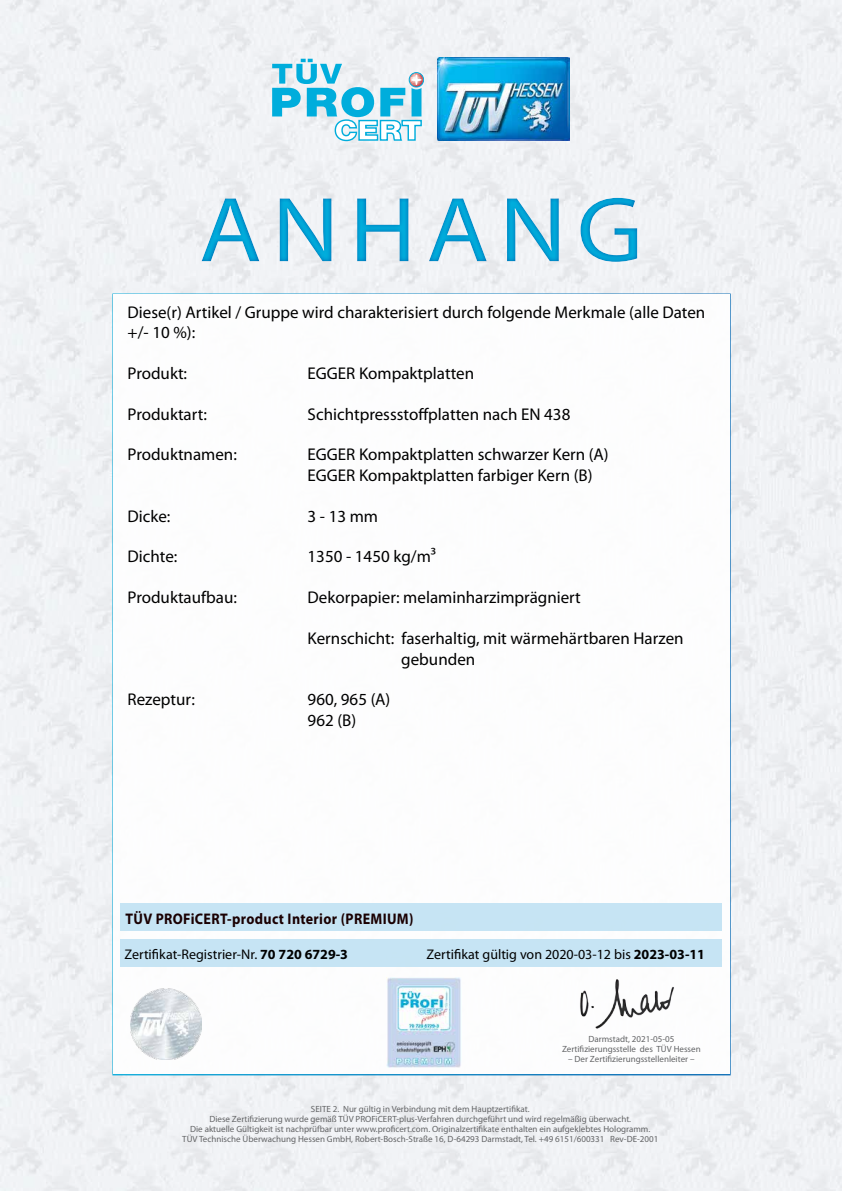
<style>
.page{position:relative;width:842px;height:1191px;background:#fff}
.page>*{position:absolute;margin:0;border:0;box-sizing:border-box;transform-origin:0 0}
.t1{font:93px "Myriad Pro";letter-spacing:.1em;color:#00addc;scale:1.1 1}
.t2{font:17px/20.4px "Myriad Pro";color:#000}
.t3{font:700 15.4px "Myriad Pro";letter-spacing:.025em;color:#1a0002;scale:.91 1}
.t4{font:14px "Myriad Pro";color:#000}
.t5{font:9px/10px "Myriad Pro";color:#636466;text-align:center}
.s1{font-weight:700}
</style>
<div class="page">
<img style="left:0;top:0;width:842px;height:1191px">
<img style="left:437px;top:57px;width:132px;height:83px">
<svg style="left:272px;top:59px;width:152px;height:82px"></svg>
<img style="left:749px;top:906px;width:78px;height:54px">
<img style="left:736px;top:795px;width:97px;height:40px">
<img style="left:737px;top:681px;width:95px;height:34px">
<img style="left:738px;top:576px;width:93px;height:35px">
<img style="left:737px;top:479px;width:91px;height:36px">
<div style="left:112px;top:293px;width:619px;height:782px;background:#fff;border:2px solid #fff"></div>
<div style="left:120px;top:938px;width:602px;height:28px;background:#c0e2f3"></div>
<div style="left:121px;top:903px;width:601px;height:27px;background:#c0e2f3"></div>
<img style="left:130px;top:988px;width:71px;height:71px">
<img style="left:580px;top:979px;width:94px;height:50px">
<div style="left:0;top:172px;width:842px;height:114px;background:#006bb6;opacity:.75"></div>
<img style="left:386px;top:977px;width:75px;height:90px">
<h1 class="t1" style="left:199px;top:173px;width:405px">ANHANG</h1>
<h2 class="t2" style="left:128px;top:301px;width:579px">Diese(r) Artikel / Gruppe wird charakterisiert durch folgende Merkmale (alle Daten +/- 10 %):</h2>
<h2 class="t2" style="left:128px;top:363px;width:61px">Produkt:</h2>
<h2 class="t2" style="left:308px;top:363px;width:168px">EGGER Kompaktplatten</h2>
<h2 class="t2" style="left:128px;top:403px;width:81px">Produktart:</h2>
<h2 class="t2" style="left:308px;top:403px;width:264px">Schichtpressstoffplatten nach EN 438</h2>
<h2 class="t2" style="left:128px;top:444px;width:111px">Produktnamen:</h2>
<h2 class="t2" style="left:308px;top:444px;width:303px">EGGER Kompaktplatten schwarzer Kern (A)<br>EGGER Kompaktplatten farbiger Kern (B)</h2>
<h2 class="t2" style="left:128px;top:505px;width:44px">Dicke:</h2>
<h2 class="t2" style="left:308px;top:505px;width:72px">3 - 13 mm</h2>
<h2 class="t2" style="left:128px;top:546px;width:51px">Dichte:</h2>
<h2 class="t2" style="left:308px;top:546px;width:130px">1350 - 1450 kg/m³</h2>
<h2 class="t2" style="left:128px;top:587px;width:111px">Produktaufbau:</h2>
<h2 class="t2" style="left:308px;top:587px;width:275px">Dekorpapier: melaminharzimprägniert</h2>
<h2 class="t2" style="left:401px;top:628px;width:284px;text-indent:-94px">Kernschicht: faserhaltig, mit wärmehärtbaren Harzen gebunden</h2>
<h2 class="t2" style="left:128px;top:689px;width:69px">Rezeptur:</h2>
<h2 class="t2" style="left:308px;top:689px;width:84px">960, 965 (A)<br>962 (B)</h2>
<h3 class="t3" style="left:125px;top:908px;width:318px">TÜV PROFiCERT-product Interior (PREMIUM)</h3>
<h3 class="t4" style="left:124px;top:945px;width:225px">Zertifikat-Registrier-Nr. <span class="s1">70 720 6729-3</span></h3>
<h3 class="t4" style="left:427px;top:945px;width:280px">Zertifikat gültig von 2020-03-12 bis <span class="s1">2023-03-11</span></h3>
<p class="t5" style="left:562px;top:1034px;width:140px">Darmstadt, 2021-05-05<br>Zertifizierungsstelle des TÜV Hessen</p>
<p class="t5" style="left:568px;top:1054px;width:128px">– Der Zertifizierungsstellenleiter –</p>
<p class="t5" style="left:182px;top:1103px;width:478px">SEITE 2. Nur gültig in Verbindung mit dem Hauptzertifikat.<br>Diese Zertifizierung wurde gemäß TÜV PROFiCERT-plus-Verfahren durchgeführt und wird regelmäßig überwacht.<br>Die aktuelle Gültigkeit ist nachprüfbar unter www.proficert.com. Originalzertifikate enthalten ein aufgeklebtes Hologramm.<br>TÜV Technische Überwachung Hessen GmbH, Robert-Bosch-Straße 16, D-64293 Darmstadt, Tel. +49 6151/600331 Rev-DE-2001</p>
</div>
